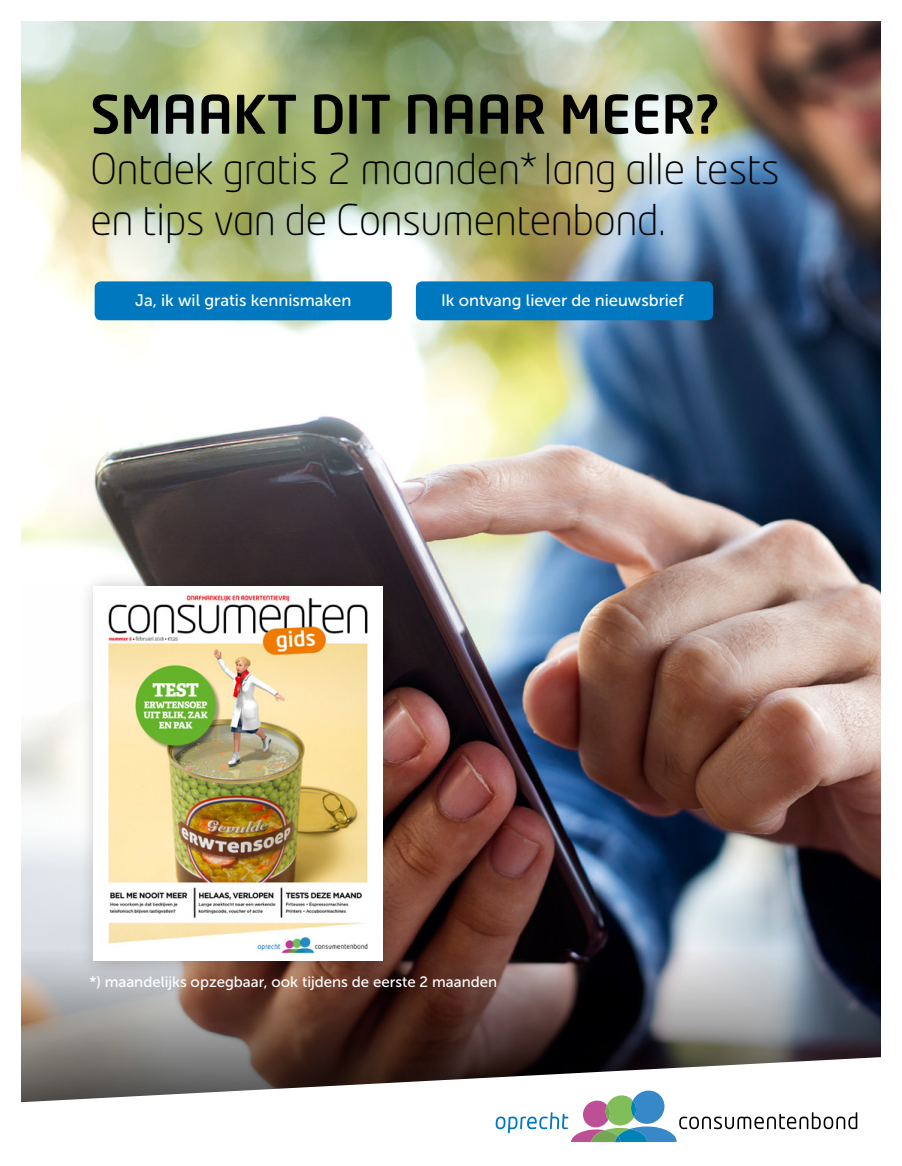
<style>
.page{position:relative;width:902px;height:1166px;background:#fff}
.page>*{position:absolute;margin:0;border:0;box-sizing:border-box;transform-origin:0 0}
.t1{font:500 52.5px "Neo Tech";color:#000}
.t2{font:300 42px/50.4px "Neo Tech Std";color:#000}
.t3{font:16.5px "Museo Sans 500";color:#fff}
.t4{font:15px "Museo Sans 500";color:#fff}
</style>
<div class="page">
<img style="left:21px;top:21px;width:859px;height:562px">
<img style="left:21px;top:583px;width:859px;height:472px">
<svg style="left:21px;top:1055px;width:860px;height:88px"></svg>
<svg style="left:495px;top:1090px;width:362px;height:51px"></svg>
<div style="left:78px;top:570px;width:324px;height:409px;background:#000;opacity:.25"></div>
<img style="left:94px;top:586px;width:288px;height:374px">
<div style="left:95px;top:281px;width:297px;height:39px;background:#0078bf;border-radius:6px"></div>
<div style="left:416px;top:281px;width:297px;height:39px;background:#0078bf;border-radius:6px"></div>
<p class="t1" style="left:90px;top:81px;width:630px">SMAAKT DIT NAAR MEER?</p>
<p class="t2" style="left:90px;top:143px;width:690px">Ontdek gratis 2 maanden* lang alle tests en tips van de Consumentenbond.</p>
<p class="t3" style="left:135px;top:291px;width:218px">Ja, ik wil gratis kennismaken</p>
<p class="t3" style="left:441px;top:291px;width:244px">Ik ontvang liever de nieuwsbrief</p>
<p class="t4" style="left:89px;top:973px;width:409px">*) maandelijks opzegbaar, ook tijdens de eerste 2 maanden</p>
</div>
